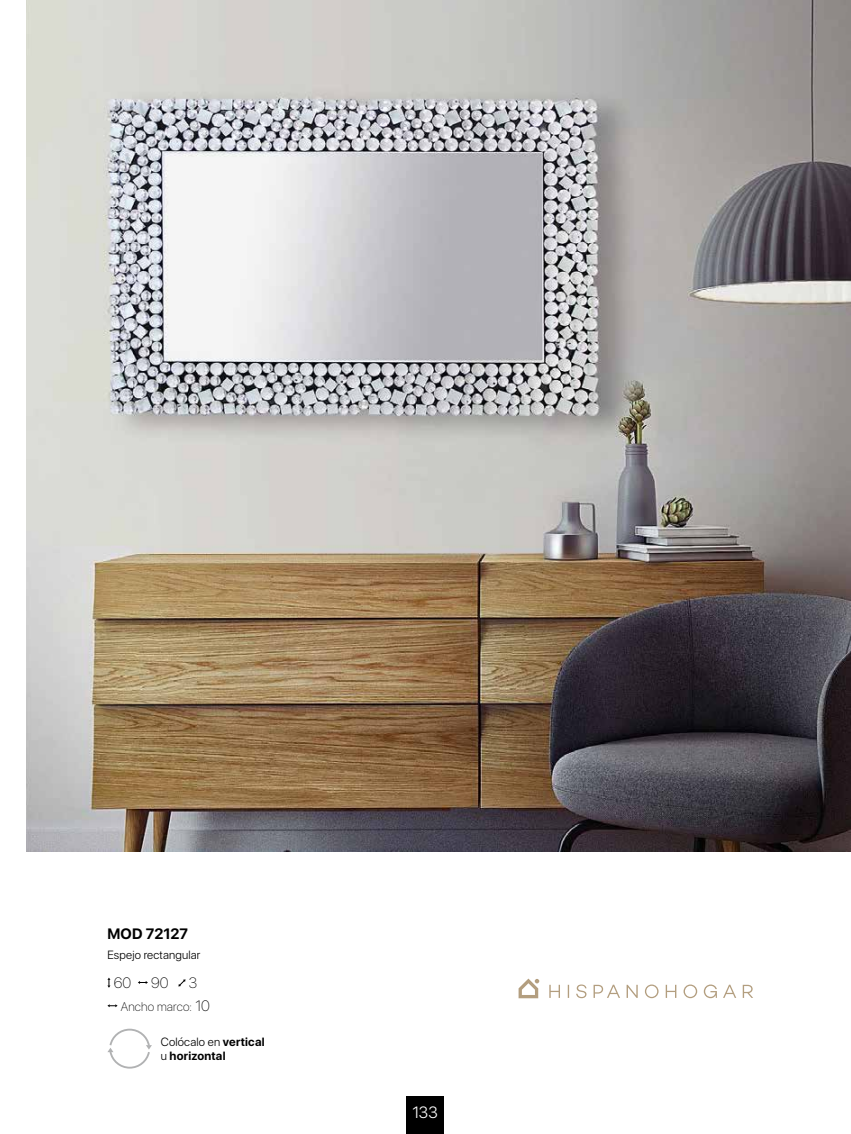
<style>
.page{position:relative;width:851px;height:1134px;background:#fff}
.page>*{position:absolute;margin:0;border:0;box-sizing:border-box;transform-origin:0 0}
.t1{font:300 16.25px "SF Pro Display";color:#fff}
.t2{font:700 15px "SF Pro Display";color:#000}
.t3{font:100 15px "SF Pro Display";color:#000}
.t4{font:100 12.5px "SF Pro Display";letter-spacing:.015em;color:#000}
.t5{font:700 11.88px/13.8px "SF Pro Display";letter-spacing:.015em;color:#000}
.t6{font:300 11.88px "SF Pro Display";letter-spacing:.015em;color:#000}
.s1{font-size:15px}
.s2{font-weight:300}
</style>
<div class="page">
<img style="left:26px;top:0;width:824px;height:851px">
<div style="left:406px;top:1096px;width:38px;height:38px;background:#000"></div>
<svg style="left:107px;top:978px;width:3px;height:10px"></svg>
<svg style="left:138px;top:981px;width:10px;height:3px"></svg>
<svg style="left:178px;top:979px;width:7px;height:7px"></svg>
<svg style="left:549px;top:984px;width:204px;height:14px"></svg>
<svg style="left:518px;top:978px;width:21px;height:20px"></svg>
<svg style="left:107px;top:1028px;width:45px;height:41px"></svg>
<svg style="left:107px;top:1004px;width:10px;height:3px"></svg>
<p class="t2" style="left:107px;top:925px;width:82px">MOD 72127</p>
<p class="t6" style="left:107px;top:947px;width:95px">Espejo rectangular</p>
<p class="t3" style="left:114px;top:972px;width:19px">60</p>
<p class="t3" style="left:151px;top:972px;width:19px">90</p>
<p class="t3" style="left:189px;top:972px;width:10px">3</p>
<p class="t4" style="left:121px;top:998px;width:91px">Ancho marco: <span class="s1">10</span></p>
<p class="t5" style="left:161px;top:1035px;width:105px"><span class="s2">Colócalo en</span> vertical <span class="s2">u</span> horizontal</p>
<h1 class="t1" style="left:412px;top:1101px;width:27px">133</h1>
</div>
